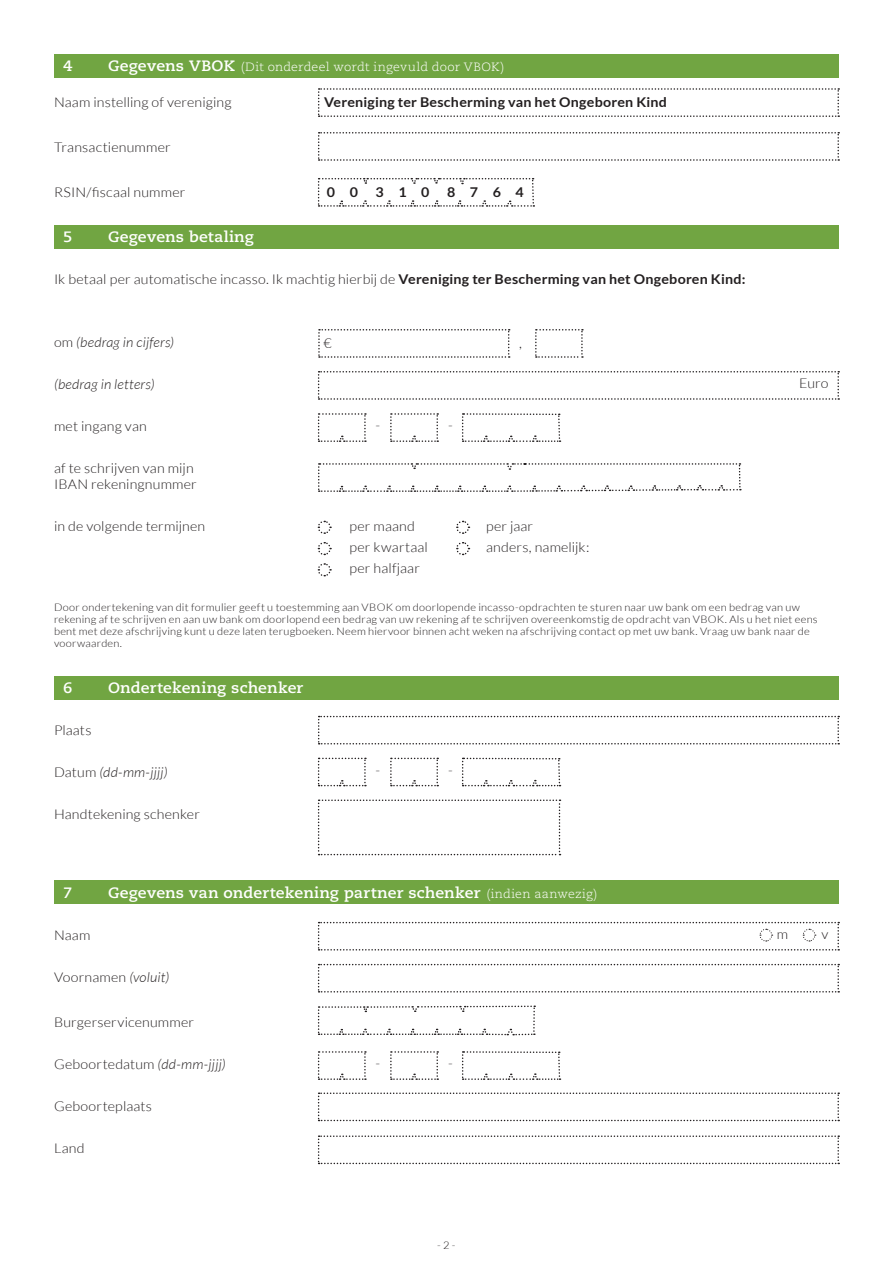
<style>
.page{position:relative;width:893px;height:1263px;background:#fff}
.page>*{position:absolute;margin:0;border:0;box-sizing:border-box;transform-origin:0 0}
.t1{font:700 15px "Caecilia";letter-spacing:.01em;color:#fff;scale:1.06 1}
.t2{font:300 13.5px/16.5px "Lato";letter-spacing:.01em;color:#231f20;scale:1.06 1}
.t3{font:italic 300 13.5px "Lato";letter-spacing:.015em;color:#231f20;scale:1.06 1}
.t4{font:700 13.5px "Lato";letter-spacing:.015em;color:#231f20;scale:1.06 1}
.t5{font:300 12px "Caecilia";letter-spacing:.01em;color:#fff;scale:1.06 1}
.t6{font:300 10.5px/12px "Lato";letter-spacing:.02em;color:#231f20;scale:1.06 1}
.s1{font-weight:700;font-size:15px}
.s2{font-weight:700}
.s3{font-style:normal}
.s4{font-weight:300;font-size:12px}
.s5{font-style:italic}
</style>
<div class="page">
<div style="left:54px;top:54px;width:28px;height:24px;background:#71a542"></div>
<div style="left:54px;top:225px;width:28px;height:24px;background:#71a542"></div>
<div style="left:54px;top:677px;width:28px;height:23px;background:#71a542"></div>
<div style="left:54px;top:880px;width:28px;height:24px;background:#71a542"></div>
<div style="left:84px;top:54px;width:755px;height:24px;background:#71a542"></div>
<div style="left:84px;top:225px;width:755px;height:24px;background:#71a542"></div>
<div style="left:84px;top:677px;width:755px;height:23px;background:#71a542"></div>
<div style="left:84px;top:880px;width:755px;height:24px;background:#71a542"></div>
<svg style="left:318px;top:178px;width:217px;height:29px"></svg>
<svg style="left:318px;top:88px;width:521px;height:29px"></svg>
<svg style="left:318px;top:132px;width:521px;height:29px"></svg>
<svg style="left:318px;top:371px;width:521px;height:29px"></svg>
<svg style="left:318px;top:716px;width:521px;height:28px"></svg>
<svg style="left:318px;top:413px;width:48px;height:29px"></svg>
<svg style="left:390px;top:413px;width:48px;height:29px"></svg>
<svg style="left:462px;top:413px;width:99px;height:29px"></svg>
<svg style="left:318px;top:758px;width:48px;height:28px"></svg>
<svg style="left:390px;top:758px;width:48px;height:28px"></svg>
<svg style="left:462px;top:758px;width:99px;height:28px"></svg>
<svg style="left:318px;top:463px;width:423px;height:29px"></svg>
<svg style="left:318px;top:964px;width:521px;height:28px"></svg>
<svg style="left:318px;top:1135px;width:521px;height:29px"></svg>
<svg style="left:318px;top:1051px;width:48px;height:29px"></svg>
<svg style="left:390px;top:1051px;width:48px;height:29px"></svg>
<svg style="left:462px;top:1051px;width:99px;height:29px"></svg>
<svg style="left:318px;top:1005px;width:217px;height:30px"></svg>
<svg style="left:318px;top:922px;width:521px;height:28px"></svg>
<svg style="left:317px;top:520px;width:15px;height:14px"></svg>
<svg style="left:317px;top:542px;width:15px;height:14px"></svg>
<svg style="left:317px;top:563px;width:15px;height:14px"></svg>
<svg style="left:456px;top:542px;width:14px;height:14px"></svg>
<svg style="left:456px;top:520px;width:14px;height:14px"></svg>
<svg style="left:318px;top:329px;width:192px;height:29px"></svg>
<svg style="left:535px;top:329px;width:48px;height:29px"></svg>
<svg style="left:318px;top:799px;width:242px;height:56px"></svg>
<svg style="left:318px;top:1092px;width:521px;height:29px"></svg>
<p class="t1" style="left:63px;top:57px;width:10px">4</p>
<p class="t5" style="left:108px;top:60px;width:375px"><span class="s1">Gegevens VBOK</span> (Dit onderdeel wordt ingevuld door VBOK)</p>
<p class="t2" style="left:54px;top:94px;width:169px">Naam instelling of vereniging</p>
<p class="t4" style="left:324px;top:94px;width:325px">Vereniging ter Bescherming van het Ongeboren Kind</p>
<p class="t2" style="left:54px;top:139px;width:112px">Transactienummer</p>
<p class="t2" style="left:54px;top:184px;width:126px">RSIN/fiscaal nummer</p>
<p class="t4" style="left:327px;top:184px;width:31px">0 0</p>
<p class="t4" style="left:376px;top:184px;width:52px">3 1 0</p>
<p class="t4" style="left:447px;top:184px;width:74px">8 7 6 4</p>
<p class="t1" style="left:63px;top:228px;width:10px">5</p>
<p class="t1" style="left:108px;top:228px;width:139px">Gegevens betaling</p>
<p class="t2" style="left:54px;top:271px;width:654px">Ik betaal per automatische incasso. Ik machtig hierbij de <span class="s2">Vereniging ter Bescherming van het Ongeboren Kind:</span></p>
<p class="t3" style="left:54px;top:335px;width:115px"><span class="s3">om</span> (bedrag in cijfers)</p>
<p class="t3" style="left:54px;top:377px;width:97px">(bedrag in letters)</p>
<p class="t2" style="left:54px;top:418px;width:89px">met ingang van</p>
<p class="t2" style="left:54px;top:460px;width:136px">af te schrijven van mijn<br>IBAN rekeningnummer</p>
<p class="t2" style="left:54px;top:518px;width:144px">in de volgende termijnen</p>
<p class="t2" style="left:349px;top:518px;width:63px">per maand</p>
<p class="t2" style="left:486px;top:518px;width:46px">per jaar</p>
<p class="t2" style="left:349px;top:539px;width:76px">per kwartaal</p>
<p class="t2" style="left:486px;top:539px;width:99px">anders, namelijk:</p>
<p class="t2" style="left:349px;top:560px;width:68px">per halfjaar</p>
<p class="t2" style="left:324px;top:335px;width:9px">€</p>
<p class="t2" style="left:519px;top:335px;width:4px">,</p>
<p class="t2" style="left:376px;top:417px;width:6px">-</p>
<p class="t2" style="left:448px;top:417px;width:6px">-</p>
<p class="t2" style="left:799px;top:375px;width:29px">Euro</p>
<p class="t6" style="left:54px;top:601px;width:722px">Door ondertekening van dit formulier geeft u toestemming aan VBOK om doorlopende incasso-opdrachten te sturen naar uw bank om een bedrag van uw rekening af te schrijven en aan uw bank om doorlopend een bedrag van uw rekening af te schrijven overeenkomstig de opdracht van VBOK. Als u het niet eens bent met deze afschrijving kunt u deze laten terugboeken. Neem hiervoor binnen acht weken na afschrijving contact op met uw bank. Vraag uw bank naar de voorwaarden.</p>
<p class="t1" style="left:63px;top:679px;width:10px">6</p>
<p class="t1" style="left:108px;top:679px;width:186px">Ondertekening schenker</p>
<p class="t2" style="left:54px;top:722px;width:37px">Plaats</p>
<p class="t3" style="left:54px;top:765px;width:109px"><span class="s3">Datum</span> (dd-mm-jjjj)</p>
<p class="t2" style="left:54px;top:806px;width:139px">Handtekening schenker</p>
<p class="t2" style="left:376px;top:761px;width:6px">-</p>
<p class="t2" style="left:448px;top:761px;width:6px">-</p>
<p class="t1" style="left:63px;top:883px;width:10px">7</p>
<p class="t1" style="left:108px;top:883px;width:463px">Gegevens van ondertekening partner schenker <span class="s4">(indien aanwezig)</span></p>
<p class="t2" style="left:54px;top:926px;width:36px">Naam</p>
<p class="t2" style="left:54px;top:968px;width:110px">Voornamen <span class="s5">(voluit)</span></p>
<p class="t2" style="left:54px;top:1013px;width:134px">Burgerservicenummer</p>
<p class="t2" style="left:54px;top:1055px;width:164px">Geboortedatum <span class="s5">(dd-mm-jjjj)</span></p>
<p class="t2" style="left:54px;top:1097px;width:94px">Geboorteplaats</p>
<p class="t2" style="left:54px;top:1139px;width:30px">Land</p>
<p class="t2" style="left:376px;top:1055px;width:6px">-</p>
<p class="t2" style="left:448px;top:1055px;width:6px">-</p>
<p class="t6" style="left:437px;top:1239px;width:19px">- 2 -</p>
<p class="t2" style="left:777px;top:926px;width:12px">m</p>
<p class="t2" style="left:821px;top:926px;width:8px">v</p>
</div>
